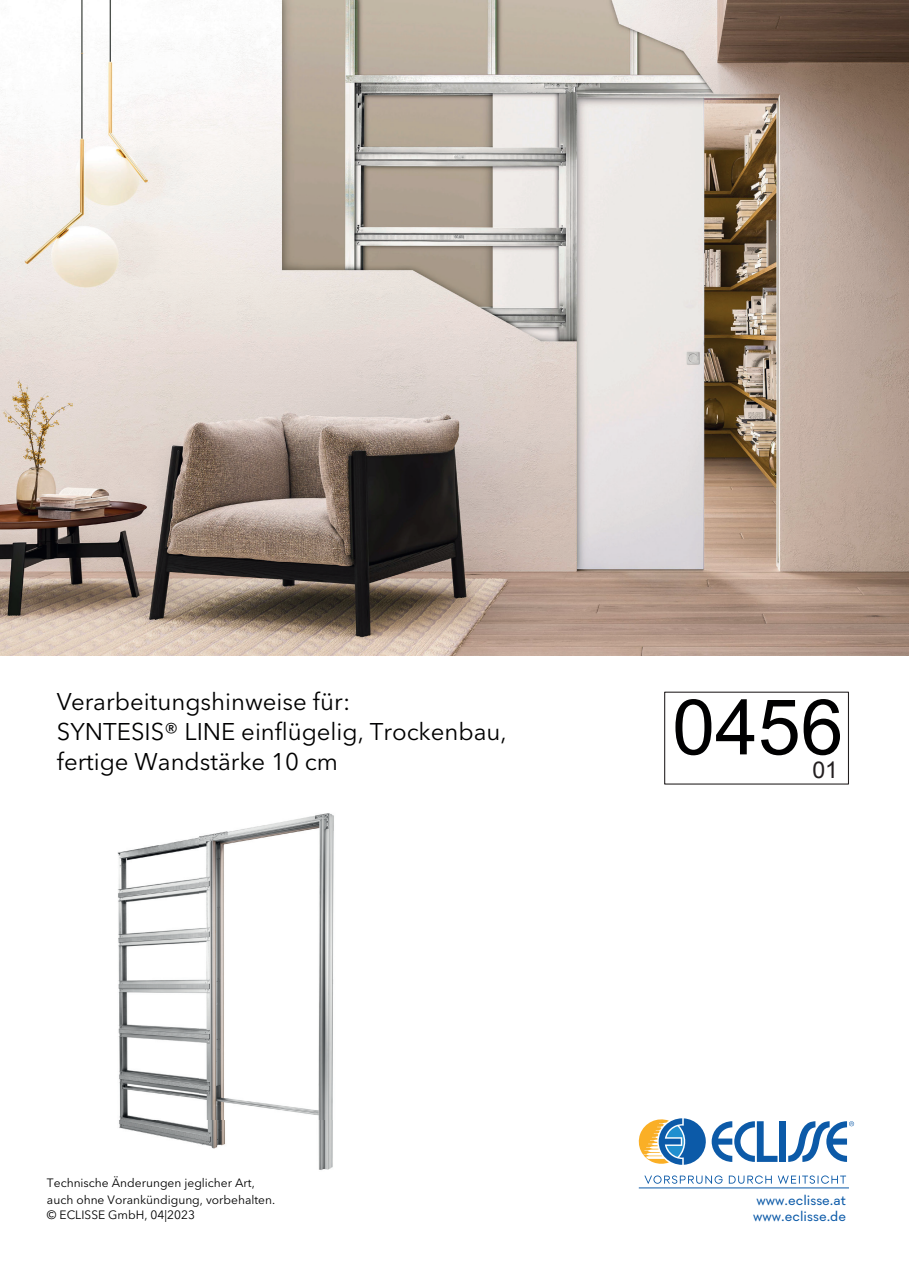
<style>
.page{position:relative;width:910px;height:1281px;background:#fff}
.page>*{position:absolute;margin:0;border:0;box-sizing:border-box;transform-origin:0 0}
.t1{font:76.95px "Arial";color:#000001}
.t2{font:24px/30px "Avenir Next LT Pro";color:#000001}
.t3{font:23.1px "Arial";color:#231f20}
.t4{font:15.75px/16.5px "Soin Sans Pro";color:#0c5aa8}
.t5{font:12px/16.5px "Avenir Next LT Pro";color:#000001}
</style>
<div class="page">
<div style="left:664px;top:691px;width:185px;height:93px;border:1px solid #231f20"></div>
<img style="left:117px;top:813px;width:217px;height:357px">
<hr style="left:638px;top:1187px;width:211px;height:1px;background:#0c5aa8">
<svg style="left:644px;top:1175px;width:202px;height:8px"></svg>
<div style="left:779px;top:1120px;width:7px;height:41px;background:#0c5aa8"></div>
<svg style="left:638px;top:1118px;width:139px;height:46px"></svg>
<svg style="left:788px;top:1121px;width:66px;height:40px"></svg>
<img style="left:0;top:0;width:908px;height:655px">
<h2 class="t2" style="left:57px;top:686px;width:451px">Verarbeitungshinweise für:<br>SYNTESIS® LINE einflügelig, Trockenbau, fertige Wandstärke 10 cm</h2>
<h1 class="t1" style="left:672px;top:676px;width:173px">0456</h1>
<h3 class="t3" style="left:812px;top:754px;width:27px">01</h3>
<p class="t5" style="left:47px;top:1174px;width:230px">Technische Änderungen jeglicher Art, auch ohne Vorankündigung, vorbehalten.</p>
<p class="t5" style="left:47px;top:1205px;width:149px">© ECLISSE GmbH, 04|2023</p>
<h3 class="t4" style="left:753px;top:1190px;width:94px">www.eclisse.at www.eclisse.de</h3>
</div>
